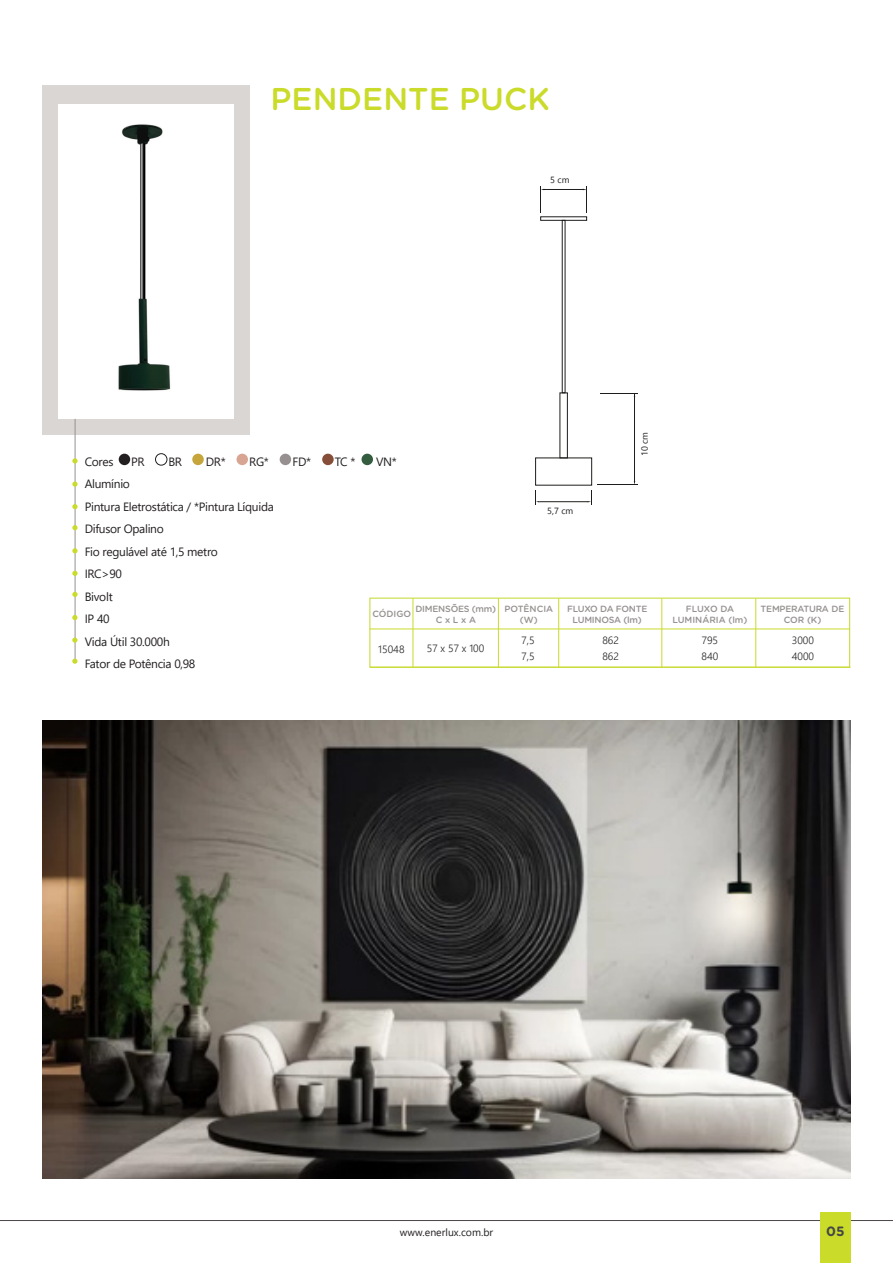
<style>
.page{position:relative;width:893px;height:1263px;background:#fff}
.page>*{position:absolute;margin:0;border:0;box-sizing:border-box;transform-origin:0 0}
.t1{font:500 31.5px "Gotham Rounded";color:#cadb2a}
.t2{font:700 13.5px "Gotham Rounded";color:#444747}
.t3{font:12px "Segoe UI";letter-spacing:-.025em;color:#231f20}
.t4{font:300 10.5px "Segoe UI";color:#231f20}
.t5{font:10.5px "Segoe UI";color:#231f20}
.t6{font:500 9px/10.8px "Gotham Rounded";letter-spacing:-.025em;color:#969190;text-align:center}
.t7{font:500 9px/10.8px "Gotham Rounded";color:#969190;text-align:center}
.t8{font:9px "Segoe UI Historic";color:#1d1e1c}
</style>
<div class="page">
<div style="left:43px;top:85px;width:207px;height:350px;background:#dad6d4"></div>
<div style="left:59px;top:105px;width:175px;height:314px;background:#fff"></div>
<hr style="left:369px;top:629px;width:481px;height:1px;background:#cadb2a">
<hr style="left:370px;top:667px;width:480px;height:1px;background:#cadb2a">
<hr style="left:498px;top:598px;width:1px;height:70px;background:#cadb2a">
<hr style="left:558px;top:598px;width:1px;height:70px;background:#cadb2a">
<hr style="left:661px;top:598px;width:1px;height:70px;background:#cadb2a">
<hr style="left:755px;top:598px;width:1px;height:70px;background:#cadb2a">
<hr style="left:413px;top:598px;width:1px;height:69px;background:#cadb2a">
<hr style="left:75px;top:419px;width:1px;height:243px;background:#969190">
<svg style="left:72px;top:458px;width:6px;height:5px"></svg>
<svg style="left:72px;top:525px;width:6px;height:5px"></svg>
<svg style="left:72px;top:481px;width:6px;height:6px"></svg>
<svg style="left:72px;top:504px;width:6px;height:5px"></svg>
<div style="left:119px;top:454px;width:11px;height:11px;background:#231f20;border-radius:50%"></div>
<div style="left:155px;top:453px;width:12px;height:12px;border:1px solid #231f20;border-radius:50%"></div>
<svg style="left:72px;top:592px;width:6px;height:5px"></svg>
<svg style="left:72px;top:548px;width:6px;height:5px"></svg>
<svg style="left:72px;top:571px;width:6px;height:5px"></svg>
<svg style="left:72px;top:658px;width:5px;height:6px"></svg>
<svg style="left:72px;top:615px;width:5px;height:5px"></svg>
<svg style="left:72px;top:637px;width:5px;height:6px"></svg>
<div style="left:192px;top:454px;width:12px;height:11px;background:#c6a53b;border-radius:50%"></div>
<div style="left:236px;top:454px;width:12px;height:11px;background:#d8a592;border-radius:50%"></div>
<div style="left:280px;top:454px;width:11px;height:11px;background:#969190;border-radius:50%"></div>
<div style="left:322px;top:454px;width:12px;height:11px;background:#864d39;border-radius:50%"></div>
<div style="left:361px;top:454px;width:12px;height:11px;background:#345c3f;border-radius:50%"></div>
<hr style="left:0;top:1220px;width:893px;height:1px;background:#4d4747">
<div style="left:820px;top:1212px;width:30px;height:51px;background:#cadb2a"></div>
<img style="left:79px;top:104px;width:134px;height:287px">
<img style="left:43px;top:721px;width:807px;height:457px">
<div style="left:535px;top:458px;width:57px;height:27px;border:1px solid #1d1d1b"></div>
<div style="left:560px;top:393px;width:8px;height:65px;border:1px solid #1d1d1b"></div>
<hr style="left:543px;top:189px;width:41px;height:1px;background:#1d1e1c">
<svg style="left:583px;top:186px;width:4px;height:27px"></svg>
<div style="left:562px;top:220px;width:3px;height:173px;border:1px solid #1d1e1c"></div>
<hr style="left:539px;top:501px;width:49px;height:1px;background:#1d1e1c">
<svg style="left:535px;top:490px;width:4px;height:15px"></svg>
<svg style="left:587px;top:490px;width:5px;height:15px"></svg>
<hr style="left:634px;top:393px;width:1px;height:89px;background:#1d1e1c">
<hr style="left:600px;top:393px;width:38px;height:1px;background:#1d1e1c">
<hr style="left:597px;top:485px;width:41px;height:1px;background:#1d1e1c">
<p class="t1" style="left:271px;top:77px;width:281px">PENDENTE PUCK</p>
<p class="t8" style="left:550px;top:175px;width:21px">5 cm</p>
<p class="t8" style="left:640px;top:456px;width:26px;rotate:-90deg">10 cm</p>
<p class="t3" style="left:85px;top:450px;width:30px">Cores</p>
<p class="t3" style="left:131px;top:450px;width:15px">PR</p>
<p class="t3" style="left:168px;top:450px;width:15px">BR</p>
<p class="t3" style="left:206px;top:450px;width:21px">DR*</p>
<p class="t3" style="left:249px;top:450px;width:21px">RG*</p>
<p class="t3" style="left:293px;top:450px;width:20px">FD*</p>
<p class="t3" style="left:335px;top:450px;width:22px">TC *</p>
<p class="t3" style="left:376px;top:450px;width:22px">VN*</p>
<p class="t3" style="left:85px;top:472px;width:47px">Alumínio</p>
<p class="t3" style="left:85px;top:495px;width:191px">Pintura Eletrostática / *Pintura Líquida</p>
<p class="t3" style="left:85px;top:517px;width:81px">Difusor Opalino</p>
<p class="t3" style="left:85px;top:540px;width:135px">Fio regulável até 1,5 metro</p>
<p class="t3" style="left:85px;top:562px;width:39px">IRC&gt;90</p>
<p class="t3" style="left:85px;top:585px;width:30px">Bivolt</p>
<p class="t3" style="left:85px;top:607px;width:26px">IP 40</p>
<p class="t3" style="left:85px;top:630px;width:87px">Vida Útil 30.000h</p>
<p class="t3" style="left:85px;top:652px;width:112px">Fator de Potência 0,98</p>
<p class="t8" style="left:547px;top:506px;width:28px">5,7 cm</p>
<p class="t6" style="left:415px;top:603px;width:82px">DIMENSÕES (mm)</p>
<p class="t6" style="left:436px;top:614px;width:42px">C x L x A</p>
<p class="t4" style="left:427px;top:638px;width:59px">57 x 57 x 100</p>
<p class="t6" style="left:372px;top:608px;width:40px">CÓDIGO</p>
<p class="t7" style="left:504px;top:603px;width:50px">POTÊNCIA (W)</p>
<p class="t6" style="left:761px;top:603px;width:85px">TEMPERATURA DE<br>COR (K)</p>
<p class="t6" style="left:567px;top:603px;width:82px">FLUXO DA FONTE</p>
<p class="t6" style="left:573px;top:614px;width:71px">LUMINOSA (lm)</p>
<p class="t4" style="left:602px;top:630px;width:18px">862</p>
<p class="t4" style="left:602px;top:647px;width:18px">862</p>
<p class="t6" style="left:686px;top:603px;width:50px">FLUXO DA</p>
<p class="t7" style="left:672px;top:614px;width:77px">LUMINÁRIA (lm)</p>
<p class="t4" style="left:702px;top:630px;width:18px">795</p>
<p class="t4" style="left:701px;top:647px;width:18px">840</p>
<p class="t4" style="left:792px;top:630px;width:24px">3000</p>
<p class="t4" style="left:792px;top:647px;width:24px">4000</p>
<p class="t4" style="left:522px;top:630px;width:15px">7,5</p>
<p class="t4" style="left:522px;top:647px;width:15px">7,5</p>
<p class="t4" style="left:378px;top:640px;width:28px">15048</p>
<p class="t5" style="left:400px;top:1222px;width:95px">www.enerlux.com.br</p>
<p class="t2" style="left:826px;top:1221px;width:20px">05</p>
</div>
